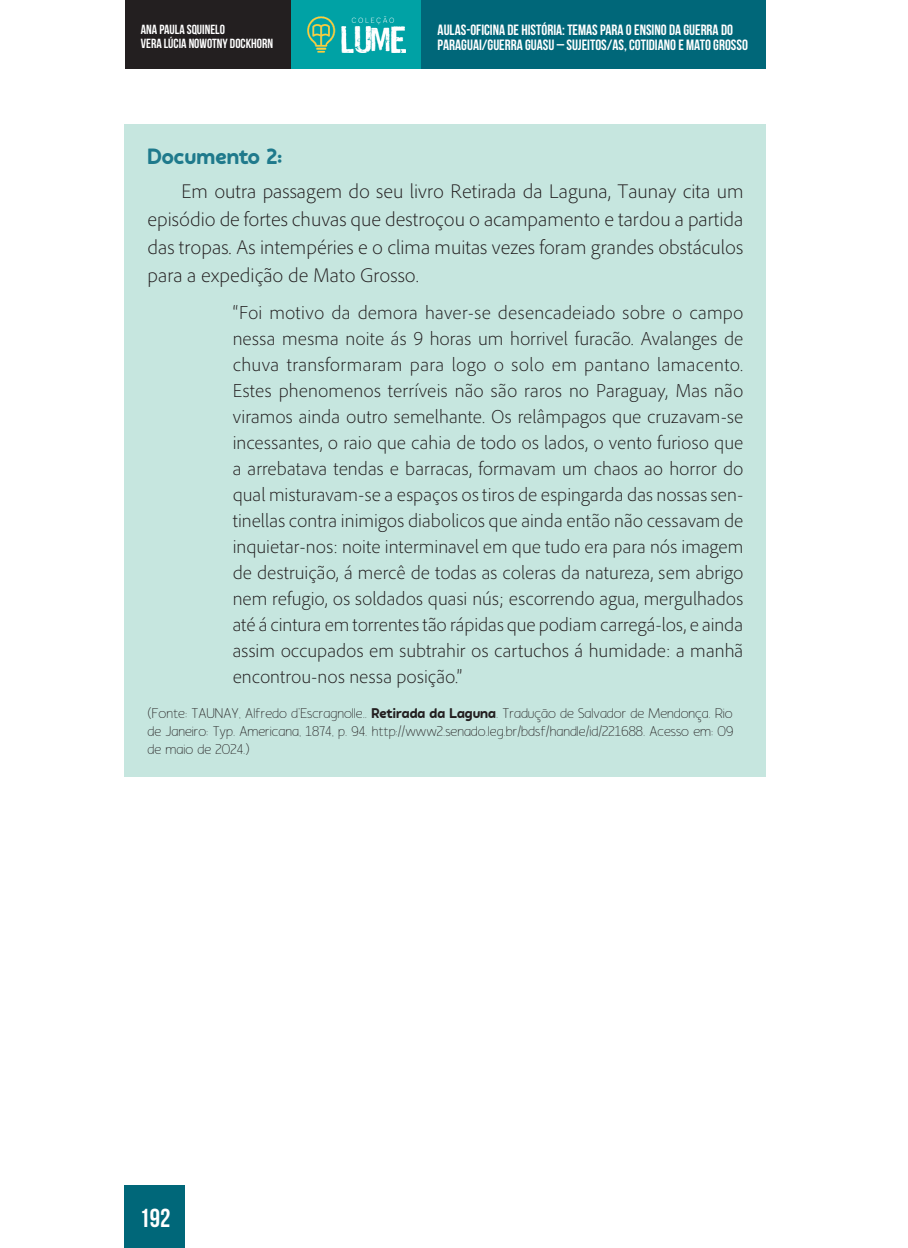
<style>
.page{position:relative;width:908px;height:1248px;background:#fff}
.page>*{position:absolute;margin:0;border:0;box-sizing:border-box;transform-origin:0 0}
.t1{font:700 26px "Bebas Neue";color:#fff}
.t2{font:700 22px "Auro";color:#1f7a8c}
.t3{font:300 20px/28px "Adobe Clean";color:#231f20;text-align:justify}
.t4{font:300 19px/26px "Adobe Clean";color:#231f20;text-align:justify}
.t5{font:700 14.8px/14.8px "Bebas Neue";color:#fff}
.t6{font:300 14px/18px "Auro";color:#231f20;text-align:justify}
.t7{font:13.2px/13.2px "Bebas Neue";color:#fff}
.s1{font-weight:700}
</style>
<div class="page">
<div style="left:125px;top:0;width:166px;height:68px;background:#231f20"></div>
<div style="left:291px;top:0;width:166px;height:68px;background:#00a2a5"></div>
<div style="left:421px;top:0;width:344px;height:68px;background:#006779"></div>
<img style="left:307px;top:17px;width:98px;height:35px">
<div style="left:125px;top:1185px;width:60px;height:62px;background:#006779"></div>
<div style="left:125px;top:125px;width:640px;height:652px;background:#c6e6df"></div>
<p class="t7" style="left:141px;top:23px;width:134px">ANA PAULA SQUINELO<br>VERA LÚCIA NOWOTNY DOCKHORN</p>
<p class="t5" style="left:437px;top:23px;width:312px">AULAS-OFICINA DE HISTÓRIA: TEMAS PARA O ENSINO DA GUERRA DO<br>PARAGUAI/GUERRA GUASU – SUJEITOS/AS, COTIDIANO E MATO GROSSO</p>
<p class="t2" style="left:147px;top:143px;width:136px">Documento 2:</p>
<p class="t3" style="left:147px;top:177px;width:597px;text-indent:34px">Em outra passagem do seu livro Retirada da Laguna, Taunay cita um episódio de fortes chuvas que destroçou o acampamento e tardou a partida das tropas. As intempéries e o clima muitas vezes foram grandes obstáculos para a expedição de Mato Grosso.</p>
<p class="t4" style="left:232px;top:299px;width:512px">“Foi motivo da demora haver-se desencadeiado sobre o campo nessa mesma noite ás 9 horas um horrivel furacão. Avalanges de chuva transformaram para logo o solo em pantano lamacento.<br>Estes phenomenos terríveis não são raros no Paraguay, Mas não viramos ainda outro semelhante. Os relâmpagos que cruzavam-se incessantes, o raio que cahia de todo os lados, o vento furioso que a arrebatava tendas e barracas, formavam um chaos ao horror do qual misturavam-se a espaços os tiros de espingarda das nossas sen&shy;tinellas contra inimigos diabolicos que ainda então não cessavam de inquietar-nos: noite interminavel em que tudo era para nós imagem de destruição, á mercê de todas as coleras da natureza, sem abrigo nem refugio, os soldados quasi nús; escorrendo agua, mergulhados até á cintura em torrentes tão rápidas que podiam carregá-los, e ainda assim occupados em subtrahir os cartuchos á humidade: a manhã encontrou-nos nessa posição.”</p>
<p class="t6" style="left:147px;top:704px;width:587px">(Fonte: TAUNAY, Alfredo d’Escragnolle.. <span class="s1">Retirada da Laguna</span>. Tradução de Salvador de Mendonça. Rio de Janeiro: Typ. Americana, 1874, p. 94. http://www2.senado.leg.br/bdsf/handle/id/221688. Acesso em: 09 de maio de 2024.)</p>
<h1 class="t1" style="left:139px;top:1203px;width:32px">192</h1>
</div>
